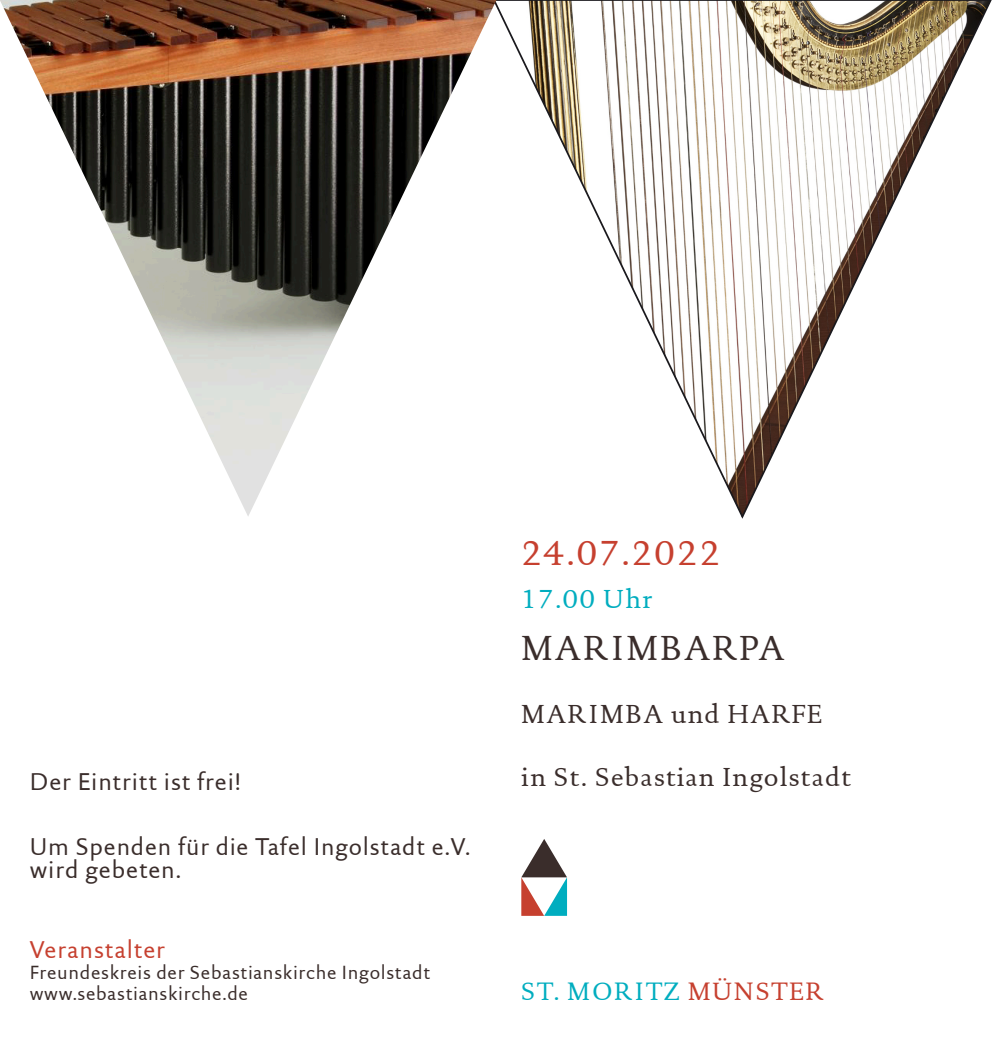
<style>
.page{position:relative;width:993px;height:1052px;background:#fff}
.page>*{position:absolute;margin:0;border:0;box-sizing:border-box;transform-origin:0 0}
.t1{font:35px "DTL Documenta T";letter-spacing:.05em;color:#c6402f}
.t2{font:35px "DTL Documenta T";letter-spacing:.05em;color:#3a2d2b}
.t3{font:26.25px "DTL Documenta T";letter-spacing:.05em;color:#3a2d2b}
.t4{font:26.25px "DTL Documenta T";letter-spacing:.05em;color:#00adbf}
.t5{font:25.38px "DTL Documenta T";letter-spacing:.05em;color:#00adbf}
.t6{font:24.5px/22.8px "DTL Documenta Sans T";letter-spacing:.035em;color:#3a2d2b}
.t7{font:24.5px "DTL Documenta Sans T";letter-spacing:.04em;color:#c6402f}
.t8{font:19.25px/21px "DTL Documenta Sans T";letter-spacing:.04em;color:#3a2d2b}
.s1{color:#c6402f}
</style>
<div class="page">
<svg style="left:496px;top:0;width:496px;height:519px"></svg>
<svg style="left:521px;top:839px;width:46px;height:77px"></svg>
<img style="left:0;top:0;width:496px;height:516px">
<p class="t6" style="left:30px;top:772px;width:213px">Der Eintritt ist frei!</p>
<p class="t6" style="left:30px;top:837px;width:442px">Um Spenden für die Tafel Ingolstadt e.V. wird gebeten.</p>
<p class="t7" style="left:30px;top:939px;width:136px">Veranstalter</p>
<p class="t8" style="left:30px;top:963px;width:401px">Freundeskreis der Sebastianskirche Ingolstadt www.sebastianskirche.de</p>
<h1 class="t1" style="left:521px;top:538px;width:200px">24.07.2022</h1>
<p class="t4" style="left:521px;top:588px;width:133px">17.00 Uhr</p>
<h1 class="t2" style="left:521px;top:633px;width:265px">MARIMBARPA</h1>
<p class="t3" style="left:521px;top:703px;width:302px">MARIMBA und HARFE</p>
<p class="t3" style="left:521px;top:766px;width:331px">in St. Sebastian Ingolstadt</p>
<p class="t5" style="left:521px;top:980px;width:304px">ST. MORITZ <span class="s1">MÜNSTER</span></p>
</div>
